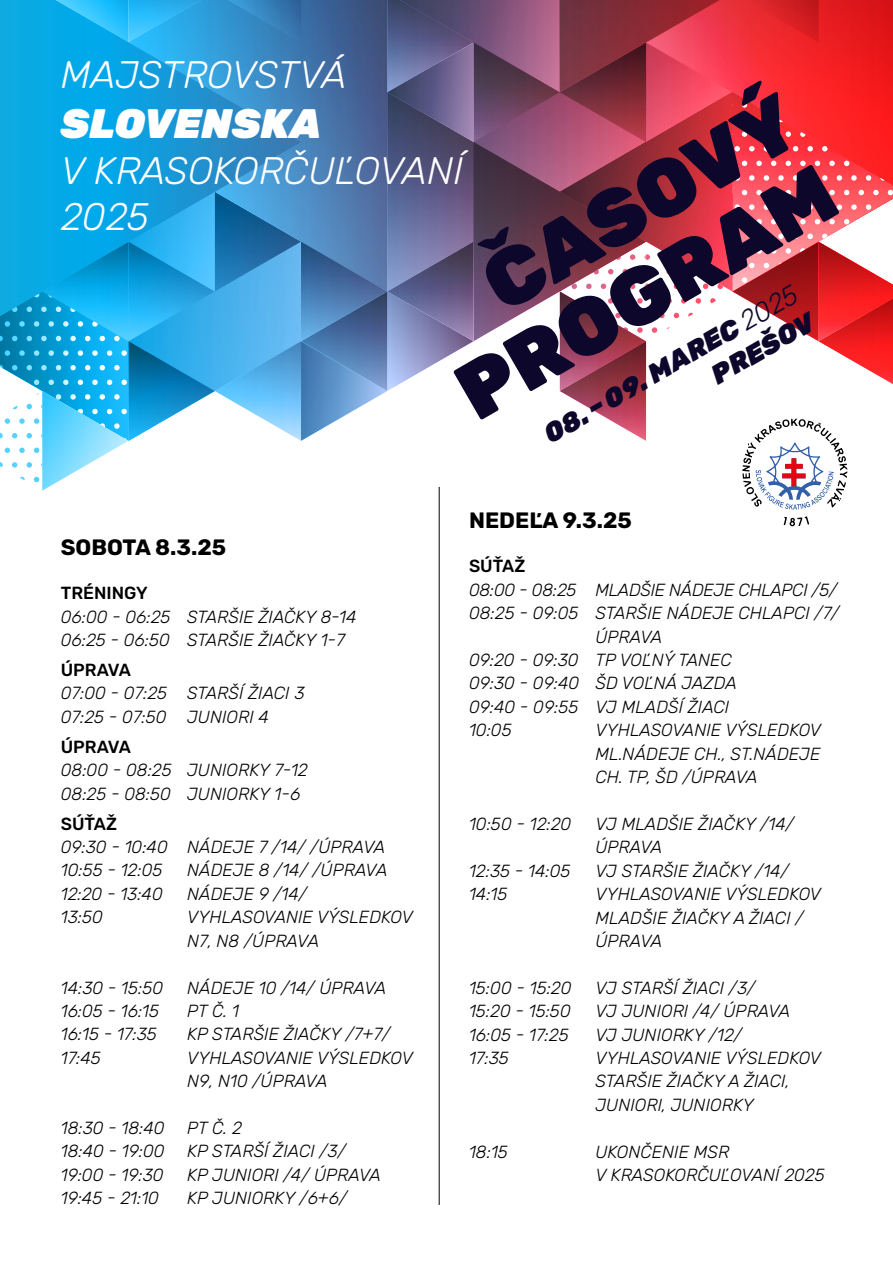
<style>
.page{position:relative;width:893px;height:1263px;background:#fff}
.page>*{position:absolute;margin:0;border:0;box-sizing:border-box;transform-origin:0 0}
.t1{font:900 80.55px/80.6px "Rubik";color:#0e072c;text-align:right}
.t2{font:italic 900 41.25px "Rubik";color:#fff}
.t3{font:italic 300 38.4px/46px "Rubik";color:#fff}
.t4{font:italic 900 27px/32.4px "Rubik";color:#0e072c;text-align:right}
.t5{font:700 22.2px "Rubik";color:#000}
.t6{font:italic 300 17.55px/23.4px "Rubik";color:#000}
.t7{font:italic 300 17.55px "Rubik";letter-spacing:-.02em;color:#000}
.t8{font:500 17.55px "Rubik";color:#000}
.s1{font-weight:300}
</style>
<div class="page">
<svg style="left:784px;top:516px;width:25px;height:11px"></svg>
<img style="left:0;top:0;width:893px;height:510px">
<hr style="left:439px;top:487px;width:1px;height:718px;background:#000">
<h3 class="t3" style="left:61px;top:53px;width:288px">MAJSTROVSTVÁ</h3>
<h2 class="t2" style="left:61px;top:101px;width:262px">SLOVENSKA</h2>
<h3 class="t3" style="left:61px;top:149px;width:404px">V KRASOKORČUĽOVANÍ<br>2025</h3>
<h1 class="t1" style="left:404px;top:295px;width:427px;rotate:-30deg">ČASOVÝ<br>PROGRAM</h1>
<h3 class="t4" style="left:538px;top:423px;width:291px;rotate:-30deg">08. –09. MAREC <span class="s1">2025<br></span>PREŠOV</h3>
<p class="t5" style="left:61px;top:535px;width:167px">SOBOTA 8.3.25</p>
<p class="t8" style="left:61px;top:583px;width:88px">TRÉNINGY</p>
<p class="t6" style="left:61px;top:605px;width:297px">06:00 - 06:25 STARŠIE ŽIAČKY 8-14<br>06:25 - 06:50 STARŠIE ŽIAČKY 1-7</p>
<p class="t8" style="left:61px;top:660px;width:72px">ÚPRAVA</p>
<p class="t6" style="left:61px;top:682px;width:245px">07:00 - 07:25 STARŠÍ ŽIACI 3<br>07:25 - 07:50 JUNIORI 4</p>
<p class="t8" style="left:61px;top:737px;width:72px">ÚPRAVA</p>
<p class="t6" style="left:61px;top:759px;width:249px">08:00 - 08:25 JUNIORKY 7-12<br>08:25 - 08:50 JUNIORKY 1-6</p>
<p class="t8" style="left:61px;top:813px;width:58px">SÚŤAŽ</p>
<p class="t6" style="left:61px;top:836px;width:326px">09:30 - 10:40 NÁDEJE 7 /14/ /ÚPRAVA<br>10:55 - 12:05</p>
<p class="t6" style="left:187px;top:859px;width:202px">NÁDEJE 8 /14/ /ÚPRAVA</p>
<p class="t6" style="left:61px;top:883px;width:104px">12:20 - 13:40</p>
<p class="t6" style="left:187px;top:883px;width:121px">NÁDEJE 9 /14/</p>
<p class="t6" style="left:61px;top:906px;width:44px">13:50</p>
<p class="t6" style="left:187px;top:906px;width:227px">VYHLASOVANIE VÝSLEDKOV<br>N7, N8 /ÚPRAVA</p>
<p class="t6" style="left:61px;top:976px;width:104px">14:30 - 15:50</p>
<p class="t6" style="left:187px;top:976px;width:201px">NÁDEJE 10 /14/ ÚPRAVA</p>
<p class="t6" style="left:61px;top:1000px;width:100px">16:05 - 16:15</p>
<p class="t6" style="left:187px;top:1000px;width:53px">PT Č. 1</p>
<p class="t6" style="left:61px;top:1023px;width:98px">16:15 - 17:35</p>
<p class="t6" style="left:187px;top:1023px;width:205px">KP STARŠIE ŽIAČKY /7+7/</p>
<p class="t6" style="left:61px;top:1046px;width:42px">17:45</p>
<p class="t6" style="left:187px;top:1046px;width:227px">VYHLASOVANIE VÝSLEDKOV<br>N9, N10 /ÚPRAVA</p>
<p class="t6" style="left:61px;top:1117px;width:105px">18:30 - 18:40</p>
<p class="t6" style="left:187px;top:1117px;width:56px">PT Č. 2</p>
<p class="t6" style="left:61px;top:1140px;width:105px">18:40 - 19:00</p>
<p class="t6" style="left:187px;top:1140px;width:160px">KP STARŠÍ ŽIACI /3/</p>
<p class="t6" style="left:61px;top:1163px;width:104px">19:00 - 19:30</p>
<p class="t6" style="left:187px;top:1163px;width:195px">KP JUNIORI /4/ ÚPRAVA</p>
<p class="t6" style="left:61px;top:1187px;width:100px">19:45 - 21:10</p>
<p class="t6" style="left:187px;top:1187px;width:162px">KP JUNIORKY /6+6/</p>
<p class="t5" style="left:469px;top:508px;width:164px">NEDEĽA 9.3.25</p>
<p class="t8" style="left:469px;top:556px;width:58px">SÚŤAŽ</p>
<p class="t7" style="left:469px;top:580px;width:370px">08:00 - 08:25 MLADŠIE NÁDEJE CHLAPCI /5/</p>
<p class="t6" style="left:469px;top:602px;width:372px">08:25 - 09:05 STARŠIE NÁDEJE CHLAPCI /7/</p>
<p class="t6" style="left:595px;top:625px;width:68px">ÚPRAVA</p>
<p class="t6" style="left:469px;top:649px;width:264px">09:20 - 09:30 TP VOĽNÝ TANEC</p>
<p class="t6" style="left:469px;top:672px;width:269px">09:30 - 09:40 ŠD VOĽNÁ JAZDA</p>
<p class="t6" style="left:469px;top:696px;width:262px">09:40 - 09:55 VJ MLADŠÍ ŽIACI</p>
<p class="t6" style="left:469px;top:719px;width:44px">10:05</p>
<p class="t6" style="left:595px;top:719px;width:227px;text-align:justify">VYHLASOVANIE VÝSLEDKOV ML.NÁDEJE CH., ST.NÁDEJE CH. TP, ŠD /ÚPRAVA</p>
<p class="t6" style="left:469px;top:813px;width:104px">10:50 - 12:20</p>
<p class="t6" style="left:595px;top:813px;width:200px">VJ MLADŠIE ŽIAČKY /14/<br>ÚPRAVA</p>
<p class="t6" style="left:469px;top:859px;width:103px">12:35 - 14:05</p>
<p class="t6" style="left:595px;top:859px;width:195px">VJ STARŠIE ŽIAČKY /14/</p>
<p class="t6" style="left:469px;top:883px;width:40px">14:15</p>
<p class="t6" style="left:595px;top:883px;width:227px">VYHLASOVANIE VÝSLEDKOV<br>MLADŠIE ŽIAČKY A ŽIACI /<br>ÚPRAVA</p>
<p class="t6" style="left:469px;top:976px;width:104px">15:00 - 15:20</p>
<p class="t6" style="left:595px;top:976px;width:161px">VJ STARŠÍ ŽIACI /3/</p>
<p class="t6" style="left:469px;top:1000px;width:103px">15:20 - 15:50</p>
<p class="t6" style="left:595px;top:1000px;width:196px">VJ JUNIORI /4/ ÚPRAVA</p>
<p class="t6" style="left:469px;top:1023px;width:101px">16:05 - 17:25</p>
<p class="t6" style="left:595px;top:1023px;width:148px">VJ JUNIORKY /12/</p>
<p class="t6" style="left:469px;top:1047px;width:41px">17:35</p>
<p class="t6" style="left:595px;top:1047px;width:227px">VYHLASOVANIE VÝSLEDKOV<br>STARŠIE ŽIAČKY A ŽIACI,<br>JUNIORI, JUNIORKY</p>
<p class="t6" style="left:469px;top:1140px;width:40px">18:15</p>
<p class="t6" style="left:595px;top:1140px;width:231px">UKONČENIE MSR<br>V KRASOKORČUĽOVANÍ 2025</p>
</div>
